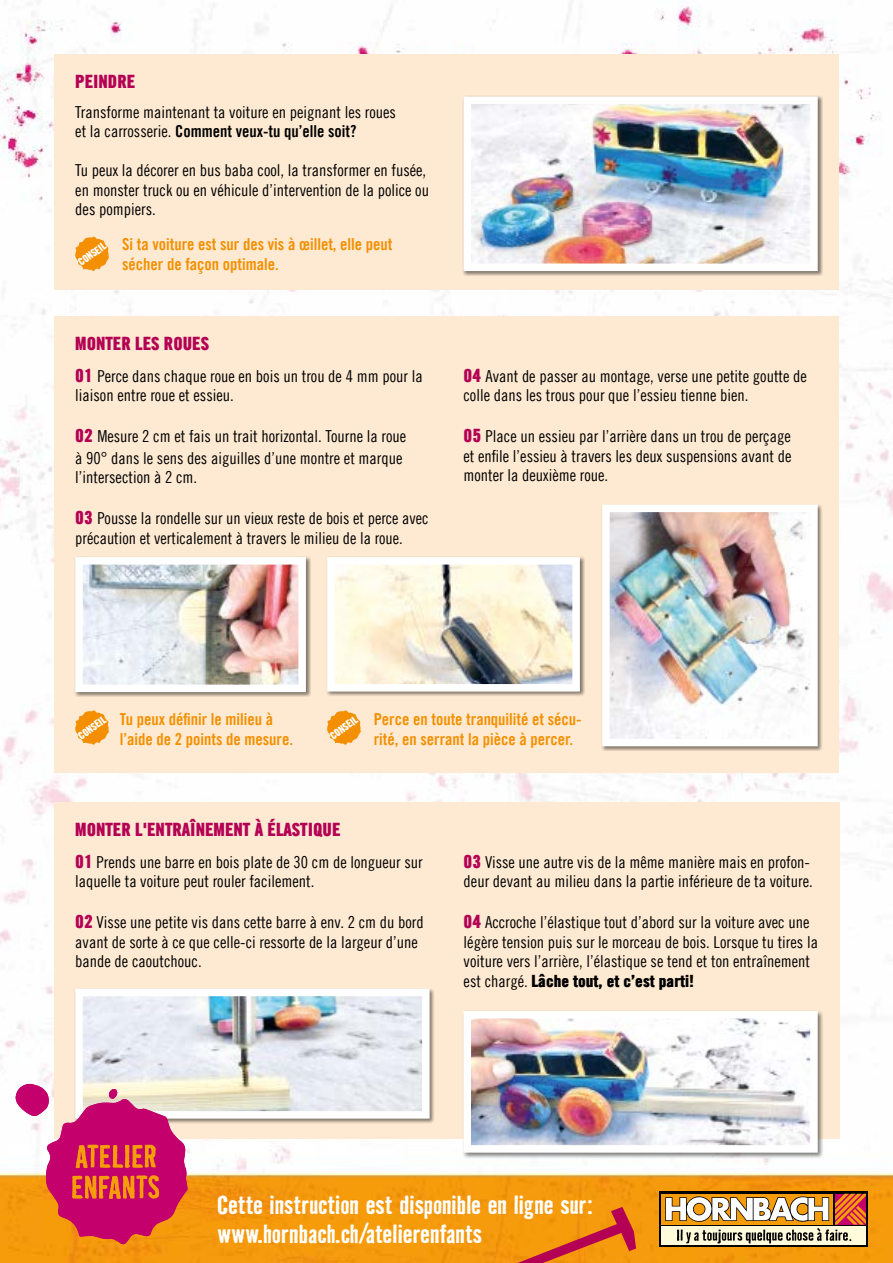
<style>
.page{position:relative;width:893px;height:1263px;background:#fff}
.page>*{position:absolute;margin:0;border:0;box-sizing:border-box;transform-origin:0 0}
.t1{font:700 24px/28.8px "Bad House Hornbach";letter-spacing:-.015em;color:#fff}
.t2{font:18px "Trade Gothic Hornbach Super Bd";color:#b40054}
.t3{font:16.5px/19.5px "Trade Gothic Hornbach Cn 18";color:#000}
.t4{font:16.5px/19.5px "Trade Gothic Hornbach Bd Cn 20";color:#f38f00}
.t5{font:16.5px "Trade Gothic Hornbach Bd Cn 20";color:#000}
.t6{font:16.5px "Trade Gothic Hornbach Super Bd";color:#000}
.t7{font:10.5px "Trade Gothic Hornbach Super Bd";color:#fff}
.s1{font-family:"Trade Gothic Hornbach Cn 18"}
.s2{font-family:"Trade Gothic Hornbach Super Bd";font-size:18px;color:#b40054}
</style>
<div class="page">
<img style="left:0;top:0;width:893px;height:1263px">
<div style="left:54px;top:54px;width:785px;height:236px;background:#feead2"></div>
<div style="left:54px;top:316px;width:785px;height:457px;background:#feead2"></div>
<div style="left:54px;top:802px;width:785px;height:336px;background:#feead2"></div>
<svg style="left:327px;top:710px;width:34px;height:35px"></svg>
<svg style="left:75px;top:710px;width:34px;height:35px"></svg>
<svg style="left:75px;top:236px;width:34px;height:35px"></svg>
<div style="left:463px;top:96px;width:360px;height:180px;background:#000;opacity:.5"></div>
<img style="left:472px;top:106px;width:337px;height:156px">
<div style="left:463px;top:97px;width:355px;height:174px;border:8px solid #fff"></div>
<div style="left:74px;top:556px;width:237px;height:141px;background:#000;opacity:.5"></div>
<img style="left:84px;top:566px;width:213px;height:117px">
<div style="left:75px;top:557px;width:231px;height:135px;border:8px solid #fff"></div>
<div style="left:326px;top:556px;width:259px;height:141px;background:#000;opacity:.5"></div>
<img style="left:336px;top:566px;width:235px;height:116px">
<div style="left:327px;top:557px;width:253px;height:134px;border:8px solid #fff"></div>
<div style="left:601px;top:504px;width:222px;height:247px;background:#000;opacity:.5"></div>
<img style="left:611px;top:514px;width:198px;height:223px">
<div style="left:602px;top:505px;width:216px;height:241px;border:8px solid #fff"></div>
<div style="left:74px;top:988px;width:361px;height:135px;background:#000;opacity:.5"></div>
<img style="left:84px;top:998px;width:337px;height:111px">
<div style="left:75px;top:989px;width:355px;height:129px;border:8px solid #fff"></div>
<div style="left:462px;top:1010px;width:362px;height:148px;background:#000;opacity:.5"></div>
<img style="left:472px;top:1020px;width:337px;height:124px">
<div style="left:463px;top:1011px;width:355px;height:142px;border:8px solid #fff"></div>
<svg style="left:502px;top:1207px;width:134px;height:56px;background:#e87c18"></svg>
<div style="left:659px;top:1192px;width:209px;height:55px;background:#000"></div>
<div style="left:661px;top:1194px;width:172px;height:30px;background:#f59c0a"></div>
<div style="left:661px;top:1226px;width:205px;height:19px;background:#fffbdb"></div>
<svg style="left:665px;top:1194px;width:201px;height:50px"></svg>
<svg style="left:16px;top:1084px;width:172px;height:160px"></svg>
<p class="t2" style="left:75px;top:70px;width:62px">PEINDRE</p>
<p class="t3" style="left:75px;top:102px;width:322px">Transforme maintenant ta voiture en peignant les roues</p>
<p class="t5" style="left:75px;top:121px;width:283px"><span class="s1">et la carrosserie.</span> Comment veux-tu qu’elle soit?</p>
<p class="t3" style="left:75px;top:161px;width:355px">Tu peux la décorer en bus baba cool, la transformer en fusée, en monster truck ou en véhicule d’intervention de la police ou des pompiers.</p>
<p class="t4" style="left:122px;top:234px;width:272px">Si ta voiture est sur des vis à œillet, elle peut sécher de façon optimale.</p>
<p class="t7" style="left:75px;top:258px;width:33px;rotate:-36deg">CONSEIL</p>
<p class="t2" style="left:75px;top:332px;width:135px">MONTER LES ROUES</p>
<p class="t3" style="left:75px;top:366px;width:349px"><span class="s2">01</span> Perce dans chaque roue en bois un trou de 4 mm pour la liaison entre roue et essieu.</p>
<p class="t3" style="left:75px;top:426px;width:332px;line-height:21.6px"><span class="s2">02</span> Mesure 2 cm et fais un trait horizontal. Tourne la roue à 90° dans le sens des aiguilles d’une montre et marque</p>
<p class="t3" style="left:75px;top:468px;width:123px">l’intersection à 2 cm.</p>
<p class="t3" style="left:75px;top:509px;width:355px"><span class="s2">03</span> Pousse la rondelle sur un vieux reste de bois et perce avec précaution et verticalement à travers le milieu de la roue.</p>
<p class="t3" style="left:463px;top:366px;width:345px"><span class="s2">04</span> Avant de passer au montage, verse une petite goutte de colle dans les trous pour que l’essieu tienne bien.</p>
<p class="t3" style="left:463px;top:427px;width:330px;text-align:justify"><span class="s2">05</span> Place un essieu par l’arrière dans un trou de perçage et enfile l’essieu à travers les deux suspensions avant de monter la deuxième roue.</p>
<p class="t4" style="left:120px;top:709px;width:175px">Tu peux définir le milieu à l’aide de 2 points de mesure.</p>
<p class="t7" style="left:75px;top:731px;width:33px;rotate:-36deg">CONSEIL</p>
<p class="t7" style="left:327px;top:731px;width:33px;rotate:-36deg">CONSEIL</p>
<p class="t4" style="left:374px;top:709px;width:209px">Perce en toute tranquilité et sécu&shy;rité, en serrant la pièce à percer.</p>
<p class="t2" style="left:75px;top:818px;width:267px">MONTER L'ENTRAÎNEMENT À ÉLASTIQUE</p>
<p class="t3" style="left:75px;top:852px;width:349px"><span class="s2">01</span> Prends une barre en bois plate de 30 cm de longueur sur laquelle ta voiture peut rouler facilement.</p>
<p class="t3" style="left:75px;top:912px;width:350px"><span class="s2">02</span> Visse une petite vis dans cette barre à env. 2 cm du bord avant de sorte à ce que celle-ci ressorte de la largeur d’une bande de caoutchouc.</p>
<p class="t3" style="left:464px;top:852px;width:351px"><span class="s2">03</span> Visse une autre vis de la même manière mais en profon&shy;deur devant au milieu dans la partie inférieure de ta voiture.</p>
<p class="t3" style="left:464px;top:912px;width:356px"><span class="s2">04</span> Accroche l’élastique tout d’abord sur la voiture avec une légère tension puis sur le morceau de bois. Lorsque tu tires la voiture vers l’arrière, l’élastique se tend et ton entraînement</p>
<p class="t6" style="left:464px;top:970px;width:232px"><span class="s1">est chargé.</span> Lâche tout, et c’est parti!</p>
<h1 class="t1" style="left:217px;top:1190px;width:377px">Cette instruction est disponible en ligne sur: www.hornbach.ch/atelierenfants</h1>
</div>
